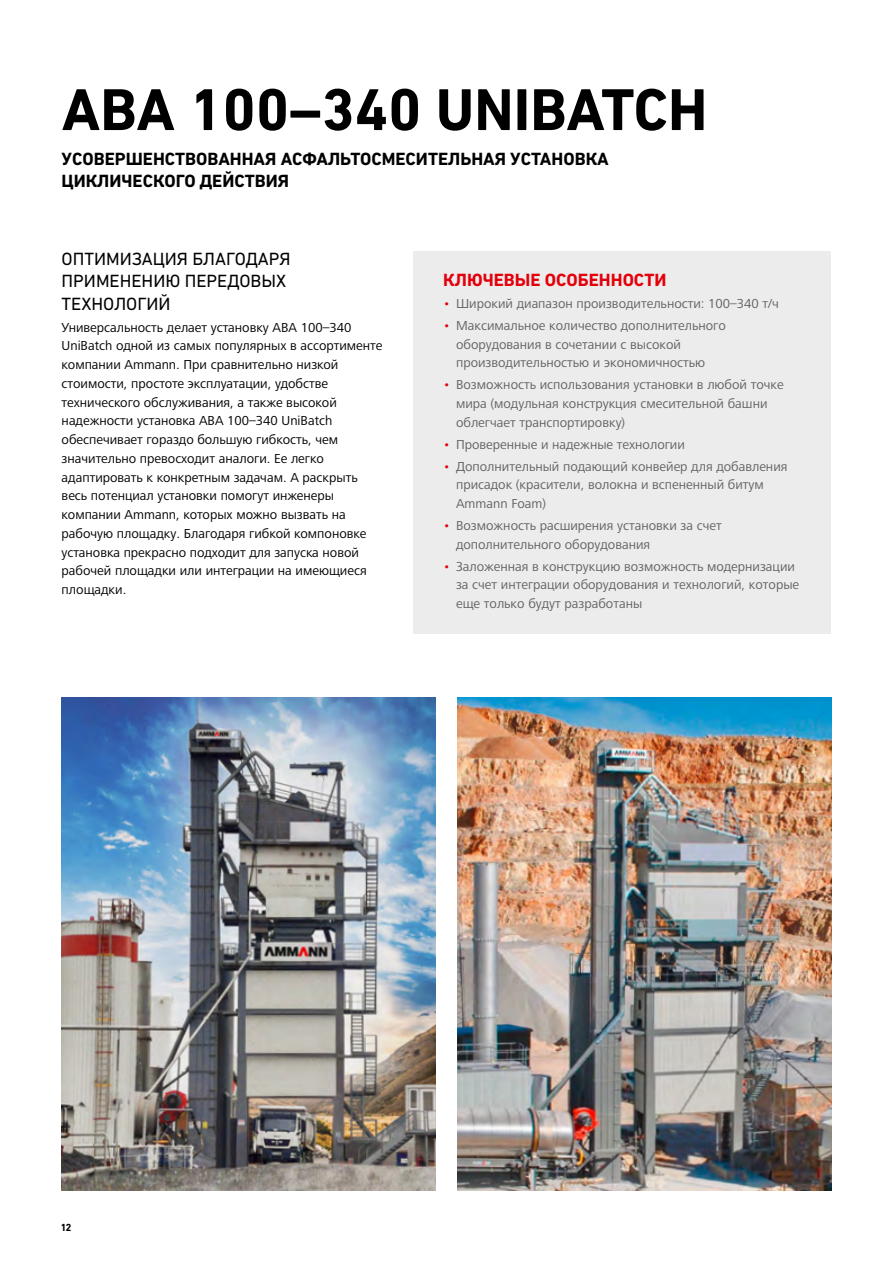
<style>
.page{position:relative;width:893px;height:1263px;background:#fff}
.page>*{position:absolute;margin:0;border:0;box-sizing:border-box;transform-origin:0 0}
.t1{font:700 60px "DIN Next CYR";color:#000}
.t2{font:700 18px/22.5px "DIN Next CYR";color:#000}
.t3{font:18px/22.5px "DIN Next CYR";color:#000}
.t4{font:700 18px "DIN Next CYR";color:#e3000b}
.t5{font:13.5px/18.8px "Frutiger Next LTW1 G";color:#626261}
.t6{font:13.5px/18.8px "Frutiger Next LTW1 G";color:#000}
.t7{font:700 10.5px "DIN Next CYR";color:#000}
.s1{color:#e3000b}
</style>
<div class="page">
<div style="left:414px;top:251px;width:417px;height:383px;background:#ececec"></div>
<img style="left:62px;top:697px;width:374px;height:494px">
<img style="left:457px;top:697px;width:374px;height:494px">
<h1 class="t1" style="left:62px;top:75px;width:647px">ABA 100–340 UNIBATCH</h1>
<h2 class="t2" style="left:62px;top:147px;width:549px">УСОВЕРШЕНСТВОВАННАЯ АСФАЛЬТОСМЕСИТЕЛЬНАЯ УСТАНОВКА<br>ЦИКЛИЧЕСКОГО ДЕЙСТВИЯ</h2>
<h2 class="t3" style="left:62px;top:247px;width:231px">ОПТИМИЗАЦИЯ БЛАГОДАРЯ<br>ПРИМЕНЕНИЮ ПЕРЕДОВЫХ<br>ТЕХНОЛОГИЙ</h2>
<p class="t6" style="left:62px;top:318px;width:322px">Универсальность делает установку ABA 100–340<br>UniBatch одной из самых популярных в ассортименте компании Ammann. При сравнительно низкой стоимости, простоте эксплуатации, удобстве технического обслуживания, а также высокой надежности установка ABA 100–340 UniBatch обеспечивает гораздо большую гибкость, чем значительно превосходит аналоги. Ее легко адаптировать к конкретным задачам. А раскрыть весь потенциал установки помогут инженеры компании Ammann, которых можно вызвать на рабочую площадку. Благодаря гибкой компоновке установка прекрасно подходит для запуска новой рабочей площадки или интеграции на имеющиеся площадки.</p>
<h2 class="t4" style="left:443px;top:269px;width:225px">КЛЮЧЕВЫЕ ОСОБЕННОСТИ</h2>
<p class="t5" style="left:443px;top:294px;width:337px"><span class="s1">•</span> Широкий диапазон производительности: 100–340 т/ч</p>
<p class="t5" style="left:456px;top:316px;width:271px;text-indent:-13px"><span class="s1">•</span> Максимальное количество дополнительного оборудования в сочетании с высокой производительностью и экономичностью</p>
<p class="t5" style="left:456px;top:376px;width:329px;text-indent:-13px"><span class="s1">•</span> Возможность использования установки в любой точке мира (модульная конструкция смесительной башни облегчает транспортировку)</p>
<p class="t5" style="left:443px;top:435px;width:243px"><span class="s1">•</span> Проверенные и надежные технологии</p>
<p class="t5" style="left:456px;top:457px;width:333px;text-indent:-13px"><span class="s1">•</span> Дополнительный подающий конвейер для добавления присадок (красители, волокна и вспененный битум<br>Ammann Foam)</p>
<p class="t5" style="left:456px;top:517px;width:267px;text-indent:-13px"><span class="s1">•</span> Возможность расширения установки за счет дополнительного оборудования</p>
<p class="t5" style="left:456px;top:557px;width:345px;text-indent:-13px"><span class="s1">•</span> Заложенная в конструкцию возможность модернизации за счет интеграции оборудования и технологий, которые еще только будут разработаны</p>
<p class="t7" style="left:62px;top:1221px;width:11px">12</p>
</div>
